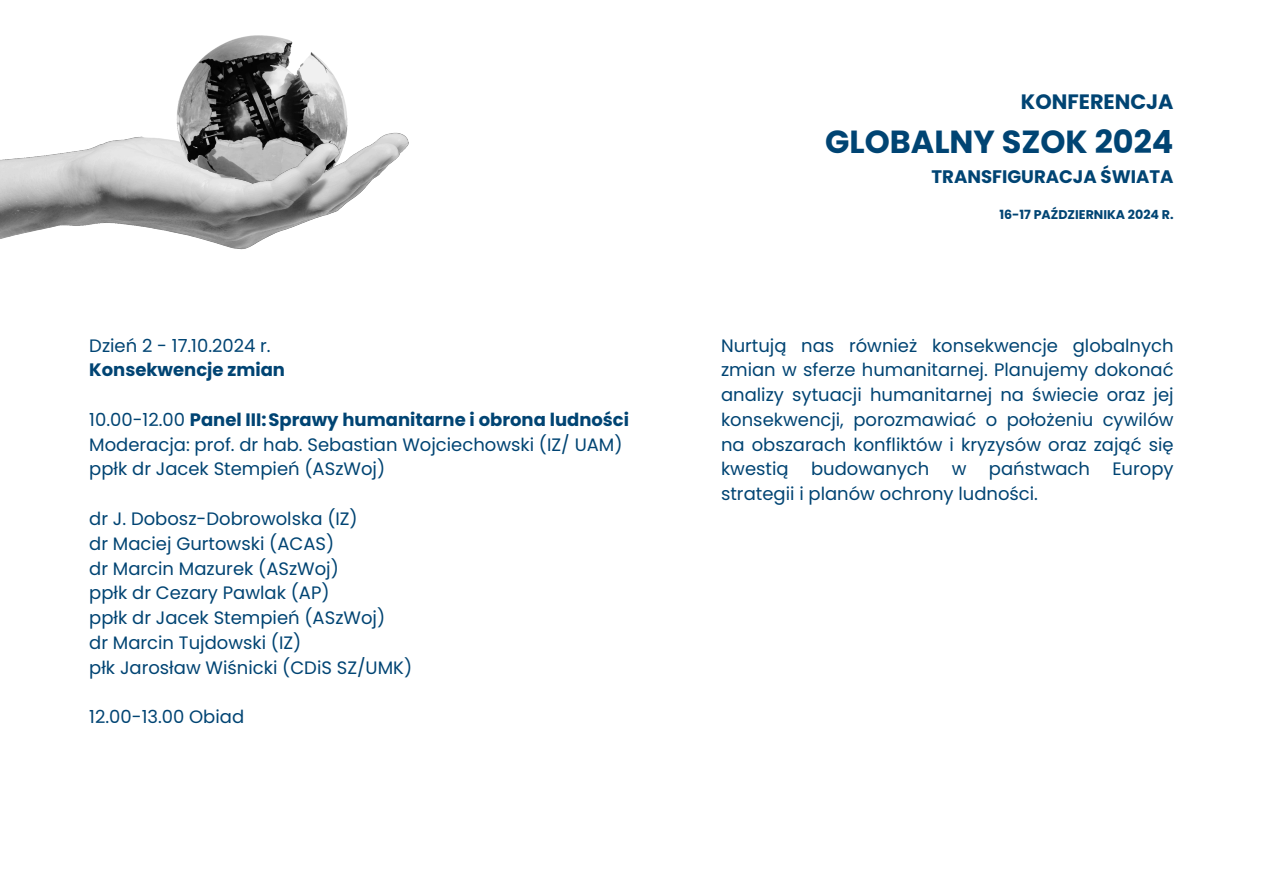
<style>
.page{position:relative;width:1263px;height:894px;background:#fff}
.page>*{position:absolute;margin:0;border:0;box-sizing:border-box;transform-origin:0 0}
.t1{font:700 31.95px "Poppins";color:#004473}
.t2{font:700 20.85px "Poppins";color:#004473}
.t3{font:700 18.15px "Poppins";color:#004473}
.t4{font:18px/24.8px "Poppins";color:#004473}
.t5{font:700 12.6px "Poppins";color:#004473}
.s1{font-weight:700}
</style>
<div class="page">
<img style="left:0;top:132px;width:408px;height:107px">
<img style="left:167px;top:35px;width:181px;height:215px">
<h3 class="t4" style="left:89px;top:333px;width:197px">Dzień 2 - 17.10.2024 r.<br><span class="s1">Konsekwencje zmian</span></h3>
<h3 class="t4" style="left:89px;top:407px;width:541px">10.00-12.00 <span class="s1">Panel III:Sprawy humanitarne i obrona ludności<br></span>Moderacja: prof. dr hab. Sebastian Wojciechowski (IZ/ UAM) ppłk dr Jacek Stempień (ASzWoj)</h3>
<h3 class="t4" style="left:89px;top:506px;width:324px">dr J. Dobosz-Dobrowolska (IZ)<br>dr Maciej Gurtowski (ACAS)<br>dr Marcin Mazurek (ASzWoj)<br>ppłk dr Cezary Pawlak (AP)<br>ppłk dr Jacek Stempień (ASzWoj)<br>dr Marcin Tujdowski (IZ)<br>płk Jarosław Wiśnicki (CDiS SZ/UMK)</h3>
<h3 class="t4" style="left:89px;top:704px;width:156px">12.00-13.00 Obiad</h3>
<p class="t2" style="left:1021px;top:87px;width:154px">KONFERENCJA</p>
<h1 class="t1" style="left:825px;top:120px;width:350px">GLOBALNY SZOK 2024</h1>
<h1 class="t3" style="left:931px;top:163px;width:244px">TRANSFIGURACJA ŚWIATA</h1>
<h2 class="t5" style="left:999px;top:206px;width:176px">16-17 PAŹDZIERNIKA 2024 R.</h2>
<h3 class="t4" style="left:721px;top:333px;width:454px;text-align:justify">Nurtują nas również konsekwencje globalnych zmian w sferze humanitarnej. Planujemy dokonać analizy sytuacji humanitarnej na świecie oraz jej konsekwencji, porozmawiać o położeniu cywilów na obszarach konfliktów i kryzysów oraz zająć się kwestią budowanych w państwach Europy strategii i planów ochrony ludności.</h3>
</div>
